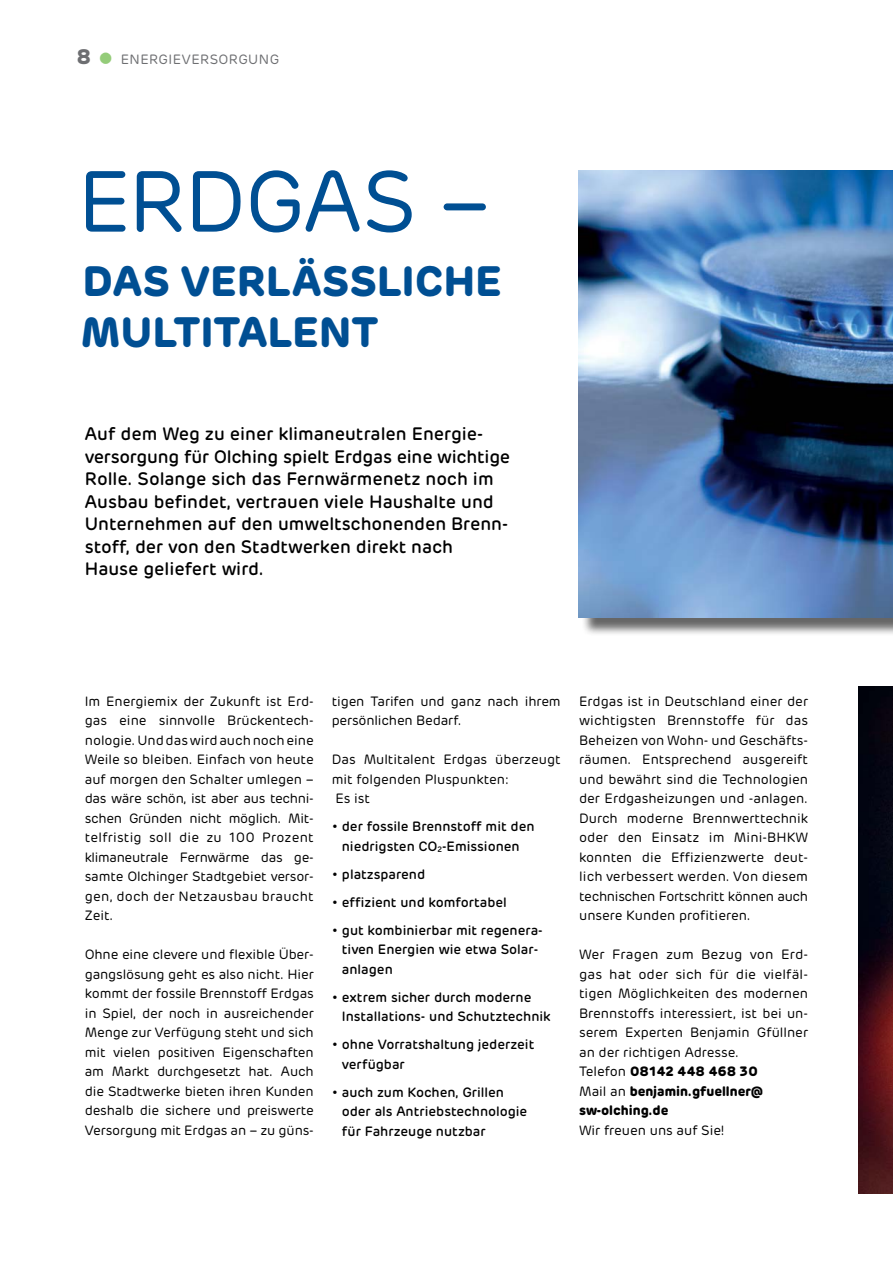
<style>
.page{position:relative;width:893px;height:1263px;background:#fff}
.page>*{position:absolute;margin:0;border:0;box-sizing:border-box;transform-origin:0 0}
.t1{font:86.25px "Rubrik";color:#004f93}
.t2{font:700 42px/51px "Rubrik";letter-spacing:.01em;color:#004f93}
.t3{font:700 21px "Rubrik";color:#6d6e71}
.t4{font:500 18px/22.5px "Rubrik";color:#000}
.t5{font:13.5px/19.5px "Rubrik";color:#000;text-align:justify}
.t6{font:500 13.5px/19.5px "Rubrik";color:#000}
.t7{font:13.5px "Rubrik";color:#6d6e71}
.s1{font-weight:400;font-size:45px;color:#94cc79}
.s2{font-weight:400}
.s3{font-weight:700}
</style>
<div class="page">
<img style="left:859px;top:686px;width:34px;height:507px">
<div style="left:581px;top:172px;width:312px;height:464px;background:#000;opacity:.6"></div>
<img style="left:579px;top:170px;width:314px;height:448px">
<h3 class="t3" style="left:77px;top:43px;width:41px">8<span class="s1">•</span></h3>
<p class="t7" style="left:121px;top:51px;width:19px">Energieversorgung</p>
<h1 class="t1" style="left:77px;top:150px;width:107px">Erdgas</h1>
<h1 class="t1" style="left:439px;top:150px;width:53px">–</h1>
<h2 class="t2" style="left:80px;top:256px;width:423px">das verlässliche<br>Multitalent</h2>
<p class="t4" style="left:85px;top:423px;width:427px">Auf dem Weg zu einer klimaneutralen Energie&shy;versorgung für Olching spielt Erdgas eine wichtige Rolle. Solange sich das Fernwärmenetz noch im Ausbau befindet, vertrauen viele Haushalte und<br>U nternehmen auf den umweltschonenden Brenn&shy;stoff, der von den Stadtwerken direkt nach Hause geliefert wird.</p>
<p class="t5" style="left:85px;top:691px;width:230px">Im Energiemix der Zukunft ist Erd&shy;gas eine sinnvolle Brückentech&shy;nologie. Und das wird auch noch eine Weile so bleiben. Einfach von heute auf morgen den Schalter umlegen – das wäre schön, ist aber aus techni&shy;schen Gründen nicht möglich. Mit&shy;telfristig soll die zu 100 Prozent klimaneutrale Fernwärme das ge&shy;samte Olchinger Stadtgebiet versor&shy;gen, doch der Netzausbau braucht Zeit.</p>
<p class="t5" style="left:85px;top:945px;width:230px">Ohne eine clevere und flexible Über&shy;gangslösung geht es also nicht. Hier kommt der fossile Brennstoff Erdgas in Spiel, der noch in ausreichender Menge zur Verfügung steht und sich mit vielen positiven Eigenschaften am Markt durchgesetzt hat. Auch die Stadtwerke bieten ihren Kunden deshalb die sichere und preiswerte Versorgung mit Erdgas an – zu güns-</p>
<p class="t5" style="left:332px;top:691px;width:230px">tigen Tarifen und ganz nach ihrem persönlichen Bedarf.</p>
<p class="t5" style="left:332px;top:750px;width:230px;text-align:left">Das Multitalent Erdgas überzeugt mit folgenden Pluspunkten:<br>Es ist</p>
<p class="t6" style="left:332px;top:817px;width:204px;text-align:center"><span class="s2">•</span> der fossile Brennstoff mit den niedrigsten CO<sub>2</sub>-Emissionen</p>
<p class="t6" style="left:332px;top:864px;width:95px">• platzsparend</p>
<p class="t6" style="left:332px;top:892px;width:176px">• effizient und komfortabel</p>
<p class="t6" style="left:342px;top:920px;width:202px;text-indent:-10px">• gut kombinierbar mit regenera&shy;tiven Energien wie etwa Solar&shy;anlagen</p>
<p class="t6" style="left:342px;top:987px;width:210px;text-indent:-10px">• extrem sicher durch moderne<br>I nstallations- und Schutztechnik</p>
<p class="t6" style="left:342px;top:1035px;width:194px;text-indent:-10px">• ohne Vorratshaltung jederzeit verfügbar</p>
<p class="t6" style="left:342px;top:1082px;width:187px;text-indent:-10px">• auch zum Kochen, Grillen oder als Antriebstechnologie für Fahrzeuge nutzbar</p>
<p class="t5" style="left:579px;top:691px;width:230px">Erdgas ist in Deutschland einer der wichtigsten Brennstoffe für das Beheizen von Wohn- und Geschäfts&shy;räumen. Entsprechend ausgereift und bewährt sind die Technologien der Erdgasheizungen und -anlagen.<br>Durch moderne Brennwerttechnik oder den Einsatz im Mini-BHKW konnten die Effizienzwerte deut&shy;lich verbessert werden. Von diesem technischen Fortschritt können auch unsere Kunden profitieren.</p>
<p class="t5" style="left:579px;top:945px;width:230px;text-align:left">Wer Fragen zum Bezug von Erd&shy;gas hat oder sich für die vielfäl&shy;tigen Möglichkeiten des modernen<br>Brennstoffs interessiert, ist bei un&shy;serem Experten Benjamin Gfüllner an der richtigen Adresse.<br>Telefon <span class="s3">08142 448 468 30<br></span>Mail an <span class="s3">benjamin.gfuellner@ sw-olching.de</span></p>
<p class="t5" style="left:579px;top:1120px;width:146px">Wir freuen uns auf Sie!</p>
</div>
